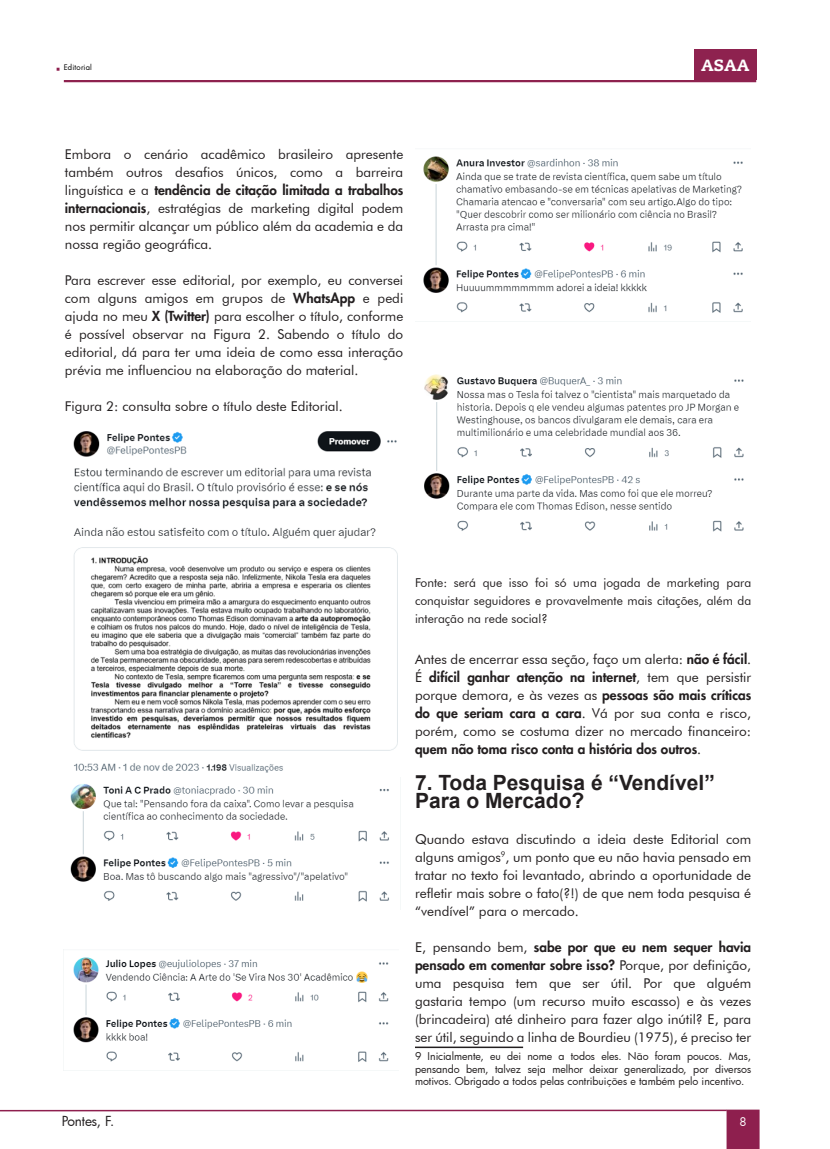
<style>
.page{position:relative;width:830px;height:1149px;background:#fff}
.page>*{position:absolute;margin:0;border:0;box-sizing:border-box;transform-origin:0 0}
.t1{font:700 21px/18px "Arial";color:#231f20}
.t2{font:800 16.2px "Caecilia LT Std";color:#fff}
.t3{font:13.5px/18px "Futura BT";color:#231f20;text-align:justify}
.t4{font:13.5px "Futura";letter-spacing:-.01em;color:#231f20}
.t5{font:12.3px/18px "Futura BT";color:#231f20;text-align:justify}
.t6{font:11.55px "Futura";color:#fff}
.t7{font:10.5px/12.6px "Futura";color:#231f20;text-align:justify}
.t8{font:7.5px "Futura";letter-spacing:.025em;color:#000}
.s1{font-family:"Futura";font-weight:800}
</style>
<div class="page">
<svg style="left:726px;top:1109px;width:33px;height:39px"></svg>
<hr style="left:0;top:1109px;width:726px;height:1px;background:#8e1f4e">
<div style="left:693px;top:50px;width:62px;height:30px;background:#8e224f"></div>
<hr style="left:64px;top:80px;width:691px;height:2px;background:#8e224f">
<img style="left:423px;top:156px;width:320px;height:157px">
<img style="left:424px;top:374px;width:320px;height:158px">
<hr style="left:415px;top:1046px;width:108px;height:1px;background:#231f20">
<img style="left:70px;top:784px;width:319px;height:118px">
<img style="left:63px;top:949px;width:326px;height:113px">
<img style="left:73px;top:431px;width:325px;height:342px">
<p class="t2" style="left:674px;top:50px;width:50px">ASAA</p>
<p class="t8" style="left:64px;top:63px;width:30px">Editorial</p>
<p class="t2" style="left:700px;top:55px;width:50px">ASAA</p>
<p class="t3" style="left:65px;top:145px;width:340px">Embora o cenário acadêmico brasileiro apresente também outros desafios únicos, como a barreira linguística e a <span class="s1">tendência de citação limitada a trabalhos internacionais</span>, estratégias de marketing digital podem nos permitir alcançar um público além da academia e da nossa região geográfica.</p>
<p class="t3" style="left:65px;top:271px;width:340px">Para escrever esse editorial, por exemplo, eu conversei com alguns amigos em grupos de <span class="s1">WhatsApp</span> e pedi ajuda no meu <span class="s1">X (Twitter)</span> para escolher o título, conforme é possível observar na Figura 2. Sabendo o título do editorial, dá para ter uma ideia de como essa interação prévia me influenciou na elaboração do material.</p>
<p class="t3" style="left:65px;top:397px;width:279px">Figura 2: consulta sobre o título deste Editorial.</p>
<p class="t4" style="left:62px;top:1111px;width:54px">Pontes, F.</p>
<p class="t5" style="left:415px;top:573px;width:337px">Fonte: será que isso foi só uma jogada de marketing para conquistar seguidores e provavelmente mais citações, além da interação na rede social?</p>
<p class="t3" style="left:415px;top:649px;width:337px">Antes de encerrar essa seção, faço um alerta: <span class="s1">não é fácil</span>.<br>É <span class="s1">difícil ganhar atenção na internet</span>, tem que persistir porque demora, e às vezes as <span class="s1">pessoas são mais críticas do que seriam cara a cara</span>. Vá por sua conta e risco, porém, como se costuma dizer no mercado financeiro: <span class="s1">quem não toma risco conta a história dos outros</span>.</p>
<p class="t1" style="left:415px;top:773px;width:301px">7. Toda Pesquisa é “Vendível”<br>Para o Mercado?</p>
<p class="t3" style="left:415px;top:829px;width:337px">Quando estava discutindo a ideia deste Editorial com alguns amigos<sup>9</sup>, um ponto que eu não havia pensado em tratar no texto foi levantado, abrindo a oportunidade de refletir mais sobre o fato(?!) de que nem toda pesquisa é “vendível” para o mercado.</p>
<p class="t3" style="left:415px;top:937px;width:337px">E, pensando bem, <span class="s1">sabe por que eu nem sequer havia pensado em comentar sobre isso?</span> Porque, por definição, uma pesquisa tem que ser útil. Por que alguém gastaria tempo (um recurso muito escasso) e às vezes (brincadeira) até dinheiro para fazer algo inútil? E, para ser útil, seguindo a linha de Bourdieu (1975), é preciso ter</p>
<p class="t7" style="left:415px;top:1049px;width:337px">9 Inicialmente, eu dei nome a todos eles. Não foram poucos. Mas, pensando bem, talvez seja melhor deixar generalizado, por diversos motivos. Obrigado a todos pelas contribuições e também pelo incentivo.</p>
<p class="t6" style="left:739px;top:1113px;width:9px">8</p>
</div>
